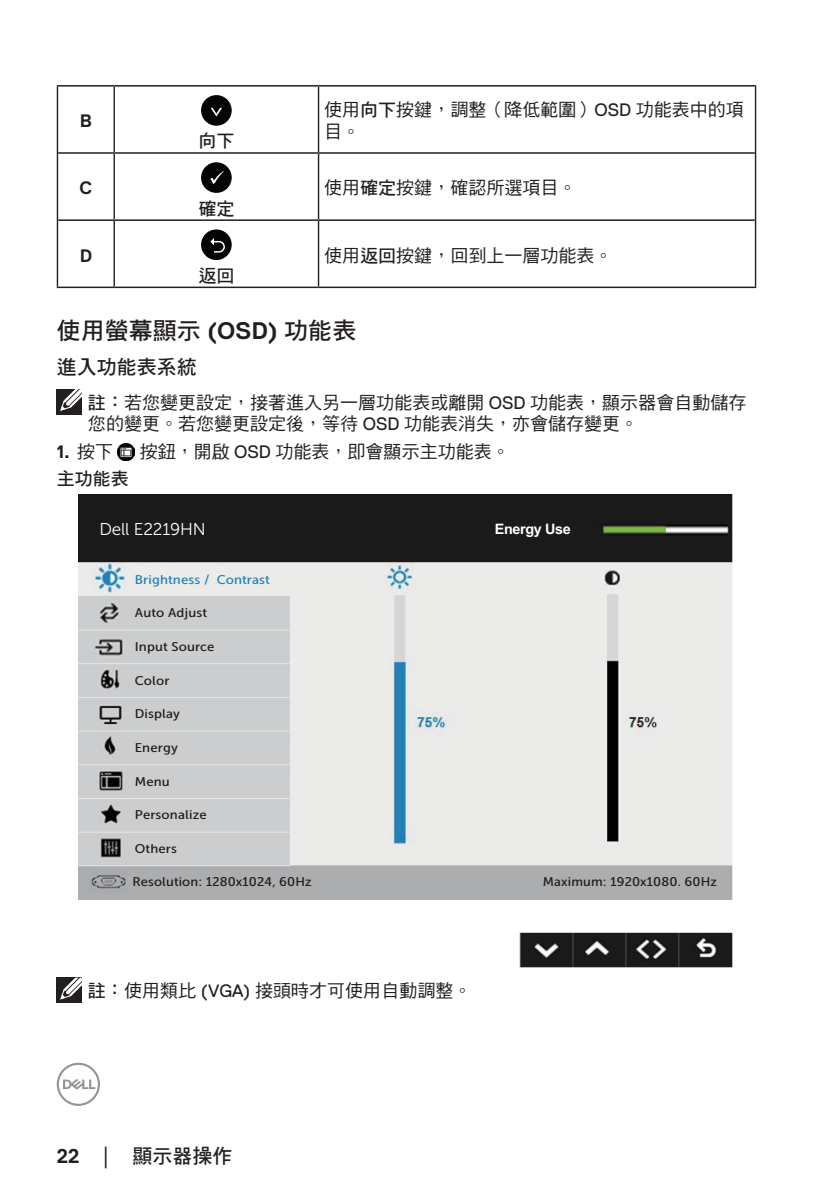
<style>
.page{position:relative;width:840px;height:1191px;background:#fff}
.page>*{position:absolute;margin:0;border:0;box-sizing:border-box;transform-origin:0 0}
.t1{font:24px "DF Hei Std W7";color:#231f20}
.t2{font:20px "DF Hei Std W7";color:#231f20}
.t3{font:18px/21.6px "DF Hei Std W5";color:#231f20}
.t4{font:18px "DF Hei Std W7";color:#231f20}
.t5{font:700 18px "Dell Replica";color:#231f20}
.t6{font:17.2px "Museo Sans For Dell 300";letter-spacing:-.01em;color:#fff}
.t7{font:700 14.4px "Arial";letter-spacing:-.025em;color:#fff}
.t8{font:12.6px "Museo Sans For Dell Cn 500";letter-spacing:.01em;color:#231f20;scale:1.27 1}
.t9{font:12.6px "Museo Sans For Dell Cn 500";letter-spacing:.01em;color:#231f20;scale:1.25 1}
.t10{font:12.6px "Museo Sans For Dell Cn 500";letter-spacing:.01em;color:#2583b7;scale:1.27 1}
.s1{font-family:"DF Hei Std W7"}
.s2{font-family:"Dell Replica"}
.s3{font-family:"Dell Replica";font-weight:700}
.s4{font-family:"Times New Roman";font-size:18px}
</style>
<div class="page">
<svg style="left:57px;top:1062px;width:43px;height:44px"></svg>
<hr style="left:57px;top:87px;width:1px;height:66px;background:#231f20">
<hr style="left:113px;top:87px;width:2px;height:65px;background:#231f20">
<hr style="left:317px;top:87px;width:2px;height:65px;background:#231f20">
<hr style="left:754px;top:87px;width:1px;height:66px;background:#231f20">
<hr style="left:57px;top:153px;width:1px;height:67px;background:#231f20">
<hr style="left:113px;top:154px;width:2px;height:65px;background:#231f20">
<hr style="left:317px;top:154px;width:2px;height:65px;background:#231f20">
<hr style="left:754px;top:153px;width:1px;height:67px;background:#231f20">
<hr style="left:57px;top:220px;width:1px;height:66px;background:#231f20">
<hr style="left:113px;top:221px;width:2px;height:65px;background:#231f20">
<hr style="left:317px;top:221px;width:2px;height:65px;background:#231f20">
<hr style="left:754px;top:220px;width:1px;height:66px;background:#231f20">
<hr style="left:57px;top:85px;width:57px;height:2px;background:#231f20">
<hr style="left:114px;top:219px;width:204px;height:2px;background:#231f20">
<hr style="left:318px;top:219px;width:436px;height:2px;background:#231f20">
<hr style="left:58px;top:152px;width:56px;height:2px;background:#231f20">
<hr style="left:114px;top:286px;width:204px;height:2px;background:#231f20">
<hr style="left:318px;top:286px;width:437px;height:2px;background:#231f20">
<hr style="left:114px;top:85px;width:204px;height:2px;background:#231f20">
<hr style="left:58px;top:219px;width:56px;height:2px;background:#231f20">
<hr style="left:318px;top:85px;width:437px;height:2px;background:#231f20">
<hr style="left:114px;top:152px;width:204px;height:2px;background:#231f20">
<hr style="left:318px;top:152px;width:436px;height:2px;background:#231f20">
<hr style="left:57px;top:286px;width:57px;height:2px;background:#231f20">
<div style="left:201px;top:95px;width:30px;height:31px;background:#060504;border-radius:50%"></div>
<svg style="left:211px;top:108px;width:11px;height:9px"></svg>
<div style="left:201px;top:162px;width:30px;height:31px;background:#060504;border-radius:50%"></div>
<svg style="left:210px;top:171px;width:13px;height:13px"></svg>
<div style="left:201px;top:229px;width:30px;height:31px;background:#060504;border-radius:50%"></div>
<svg style="left:210px;top:238px;width:15px;height:14px"></svg>
<div style="left:57px;top:389px;width:25px;height:25px;background:#231f20"></div>
<svg style="left:60px;top:389px;width:22px;height:22px"></svg>
<img style="left:118px;top:443px;width:17px;height:17px">
<img style="left:78px;top:494px;width:655px;height:473px">
<div style="left:475px;top:512px;width:115px;height:39px;background:#1a1a1a"></div>
<div style="left:128px;top:870px;width:599px;height:25px;background:#abadaf"></div>
<div style="left:126px;top:567px;width:162px;height:24px;background:#ebebea"></div>
<div style="left:126px;top:635px;width:162px;height:25px;background:#cccdce"></div>
<div style="left:126px;top:669px;width:162px;height:25px;background:#cccdce"></div>
<div style="left:126px;top:702px;width:162px;height:25px;background:#cccdce"></div>
<div style="left:126px;top:736px;width:162px;height:25px;background:#cccdce"></div>
<div style="left:126px;top:770px;width:162px;height:25px;background:#cccdce"></div>
<div style="left:126px;top:803px;width:162px;height:25px;background:#cccdce"></div>
<div style="left:126px;top:836px;width:162px;height:25px;background:#cccdce"></div>
<div style="left:128px;top:599px;width:156px;height:27px;background:#cccdce"></div>
<div style="left:97px;top:520px;width:112px;height:20px;background:#1a1a1a"></div>
<div style="left:57px;top:977px;width:25px;height:26px;background:#231f20"></div>
<svg style="left:60px;top:977px;width:22px;height:23px"></svg>
<p class="t5" style="left:80px;top:111px;width:14px">B</p>
<p class="t5" style="left:79px;top:178px;width:14px">C</p>
<p class="t5" style="left:80px;top:245px;width:14px">D</p>
<p class="t4" style="left:198px;top:131px;width:37px">向下</p>
<p class="t4" style="left:198px;top:198px;width:37px">確定</p>
<p class="t4" style="left:198px;top:265px;width:37px">返回</p>
<p class="t3" style="left:324px;top:99px;width:421px">使用<span class="s1">向下</span>按鍵，調整（降低範圍）<span class="s2">OSD</span> 功能表中的項目。</p>
<p class="t3" style="left:324px;top:177px;width:253px">使用<span class="s1">確定</span>按鍵，確認所選項目。</p>
<p class="t3" style="left:324px;top:244px;width:289px">使用<span class="s1">返回</span>按鍵，回到上一層功能表。</p>
<h1 class="t1" style="left:57px;top:317px;width:301px">使用螢幕顯示 <span class="s3">(OSD)</span> 功能表</h1>
<p class="t2" style="left:57px;top:356px;width:141px">進入功能表系統</p>
<p class="t3" style="left:88px;top:391px;width:659px"><span class="s1">註：</span>若您變更設定，接著進入另一層功能表或離開 <span class="s2">OSD</span> 功能表，顯示器會自動儲存您的變更。若您變更設定後，等待 <span class="s2">OSD</span> 功能表消失，亦會儲存變更。</p>
<p class="t3" style="left:57px;top:440px;width:58px"><span class="s3">1</span> 按下</p>
<p class="t3" style="left:140px;top:440px;width:371px">按鈕，開啟 <span class="s2">OSD</span> 功能表，即會顯示主功能表。</p>
<p class="t4" style="left:57px;top:469px;width:74px">主功能表</p>
<p class="t6" style="left:99px;top:519px;width:108px">Dell E2219HN</p>
<p class="t10" style="left:135px;top:572px;width:108px">Brightness / Contrast</p>
<p class="t8" style="left:135px;top:606px;width:58px">Auto Adjust</p>
<p class="t8" style="left:135px;top:640px;width:64px">Input Source</p>
<p class="t8" style="left:135px;top:673px;width:29px">Color</p>
<p class="t8" style="left:135px;top:707px;width:37px">Display</p>
<p class="t8" style="left:135px;top:741px;width:35px">Energy</p>
<p class="t8" style="left:135px;top:774px;width:29px">Menu</p>
<p class="t8" style="left:135px;top:808px;width:58px">Personalize</p>
<p class="t8" style="left:135px;top:842px;width:35px">Others</p>
<p class="t7" style="left:494px;top:519px;width:77px">Energy Use</p>
<p class="t9" style="left:132px;top:874px;width:145px">Resolution: 1280x1024, 60Hz</p>
<p class="t9" style="left:542px;top:874px;width:141px">Maximum: 1920x1080. 60Hz</p>
<p class="t3" style="left:88px;top:980px;width:385px"><span class="s1">註：</span>使用類比 <span class="s2">(VGA)</span> 接頭時才可使用自動調整。</p>
<p class="t2" style="left:57px;top:1144px;width:177px"><span class="s3">22</span> <span class="s4">│</span> 顯示器操作</p>
</div>
